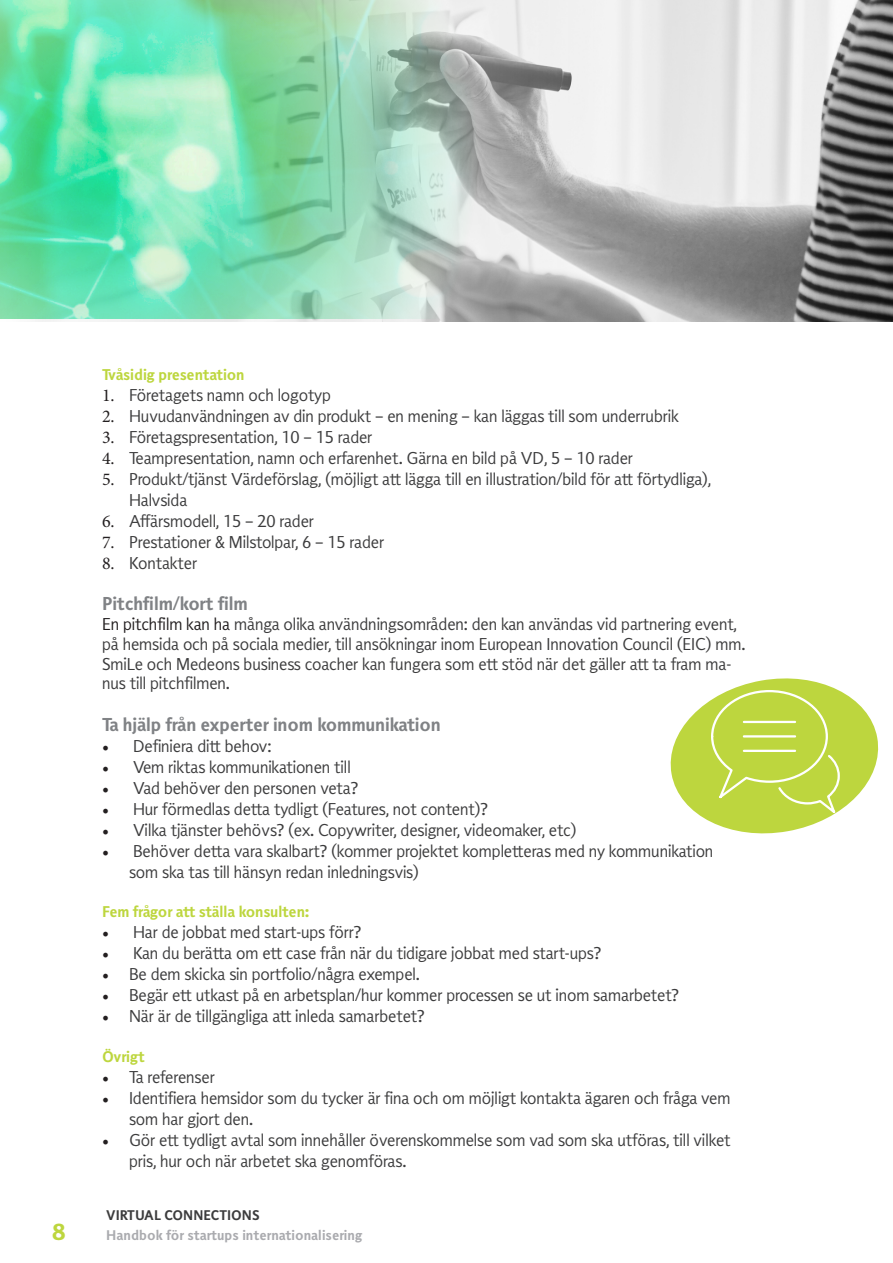
<style>
.page{position:relative;width:893px;height:1263px;background:#fff}
.page>*{position:absolute;margin:0;border:0;box-sizing:border-box;transform-origin:0 0}
.t1{font:700 22.5px "Mega";color:#bdd63e}
.t2{font:700 18px "Mega";letter-spacing:-.01em;color:#808285}
.t3{font:16.5px/21px "Mega";letter-spacing:-.01em;color:#3c3c3d}
.t4{font:700 15px "Mega";letter-spacing:-.01em;color:#bdd63e}
.t5{font:700 13.5px "Mega";color:#aaabaf}
.t6{font:700 13.5px "Mega";color:#3c3c3d}
.s1{font-family:"Minion Pro";font-size:18px;color:#231f20}
.s2{color:#231f20}
</style>
<div class="page">
<svg style="left:670px;top:678px;width:209px;height:156px"></svg>
<img style="left:0;top:0;width:893px;height:321px">
<img style="left:0;top:0;width:478px;height:318px">
<p class="t4" style="left:102px;top:366px;width:144px">Tvåsidig presentation</p>
<p class="t3" style="left:102px;top:384px;width:231px"><span class="s1">1.</span> Företagets namn och logotyp</p>
<p class="t3" style="left:102px;top:405px;width:578px"><span class="s1">2.</span> Huvudanvändningen av din produkt – en mening – kan läggas till som underrubrik</p>
<p class="t3" style="left:102px;top:426px;width:272px"><span class="s1">3.</span> Företagspresentation, 10 – 15 rader</p>
<p class="t3" style="left:102px;top:447px;width:532px"><span class="s1">4.</span> Teampresentation, namn och erfarenhet. Gärna en bild på VD, 5 – 10 rader</p>
<p class="t3" style="left:129px;top:468px;width:584px;text-indent:-27px"><span class="s1">5.</span> Produkt/tjänst Värdeförslag, (möjligt att lägga till en illustration/bild för att förtydliga),<br>Halvsida</p>
<p class="t3" style="left:102px;top:510px;width:214px"><span class="s1">6.</span> Affärsmodell, 15 – 20 rader</p>
<p class="t3" style="left:102px;top:531px;width:284px"><span class="s1">7.</span> Prestationer &amp; Milstolpar, 6 – 15 rader</p>
<p class="t3" style="left:102px;top:552px;width:97px"><span class="s1">8.</span> Kontakter</p>
<p class="t2" style="left:102px;top:594px;width:147px">Pitchfilm/kort film</p>
<p class="t3" style="left:102px;top:614px;width:645px;line-height:19.8px"><span class="s2">En pitchfilm kan ha</span> många olika användningsområden: den kan användas vid partnering event, på hemsida och på sociala medier, till ansökningar inom European Innovation Council (EIC) mm.<br>SmiLe och Medeons business coacher kan fungera som ett stöd när det gäller att ta fram ma&shy;nus till pitchfilmen.</p>
<p class="t2" style="left:102px;top:714px;width:340px">Ta hjälp från experter inom kommunikation</p>
<p class="t3" style="left:102px;top:735px;width:171px"><span class="s1">•</span> Definiera ditt behov:</p>
<p class="t3" style="left:102px;top:756px;width:250px"><span class="s1">•</span> Vem riktas kommunikationen till</p>
<p class="t3" style="left:102px;top:777px;width:258px"><span class="s1">•</span> Vad behöver den personen veta?</p>
<p class="t3" style="left:102px;top:798px;width:387px"><span class="s1">•</span> Hur förmedlas detta tydligt (Features, not content)?</p>
<p class="t3" style="left:102px;top:819px;width:476px"><span class="s1">•</span> Vilka tjänster behövs? (ex. Copywriter, designer, videomaker, etc)</p>
<p class="t3" style="left:129px;top:840px;width:586px;text-indent:-27px"><span class="s1">•</span> Behöver detta vara skalbart? (kommer projektet kompletteras med ny kommunikation som ska tas till hänsyn redan inledningsvis)</p>
<p class="t4" style="left:102px;top:904px;width:209px">Fem frågor att ställa konsulten:</p>
<p class="t3" style="left:102px;top:922px;width:261px"><span class="s1">•</span> Har de jobbat med start-ups förr?</p>
<p class="t3" style="left:102px;top:943px;width:501px"><span class="s1">•</span> Kan du berätta om ett case från när du tidigare jobbat med start-ups?</p>
<p class="t3" style="left:102px;top:964px;width:319px"><span class="s1">•</span> Be dem skicka sin portfolio/några exempel.</p>
<p class="t3" style="left:102px;top:985px;width:579px"><span class="s1">•</span> Begär ett utkast på en arbetsplan/hur kommer processen se ut inom samarbetet?</p>
<p class="t3" style="left:102px;top:1006px;width:324px"><span class="s1">•</span> När är de tillgängliga att inleda samarbetet?</p>
<p class="t4" style="left:102px;top:1048px;width:44px">Övrigt</p>
<p class="t3" style="left:102px;top:1066px;width:114px"><span class="s1">•</span> Ta referenser</p>
<p class="t3" style="left:129px;top:1087px;width:603px;text-indent:-27px"><span class="s1">•</span> Identifiera hemsidor som du tycker är fina och om möjligt kontakta ägaren och fråga vem som har gjort den.</p>
<p class="t3" style="left:129px;top:1129px;width:603px;text-indent:-27px"><span class="s1">•</span> Gör ett tydligt avtal som innehåller överenskommelse som vad som ska utföras, till vilket pris, hur och när arbetet ska genomföras.</p>
<p class="t6" style="left:106px;top:1208px;width:155px">VIRTUAL CONNECTIONS</p>
<h1 class="t1" style="left:52px;top:1219px;width:15px">8</h1>
<p class="t5" style="left:106px;top:1227px;width:258px">Handbok för startups internationalisering</p>
</div>
